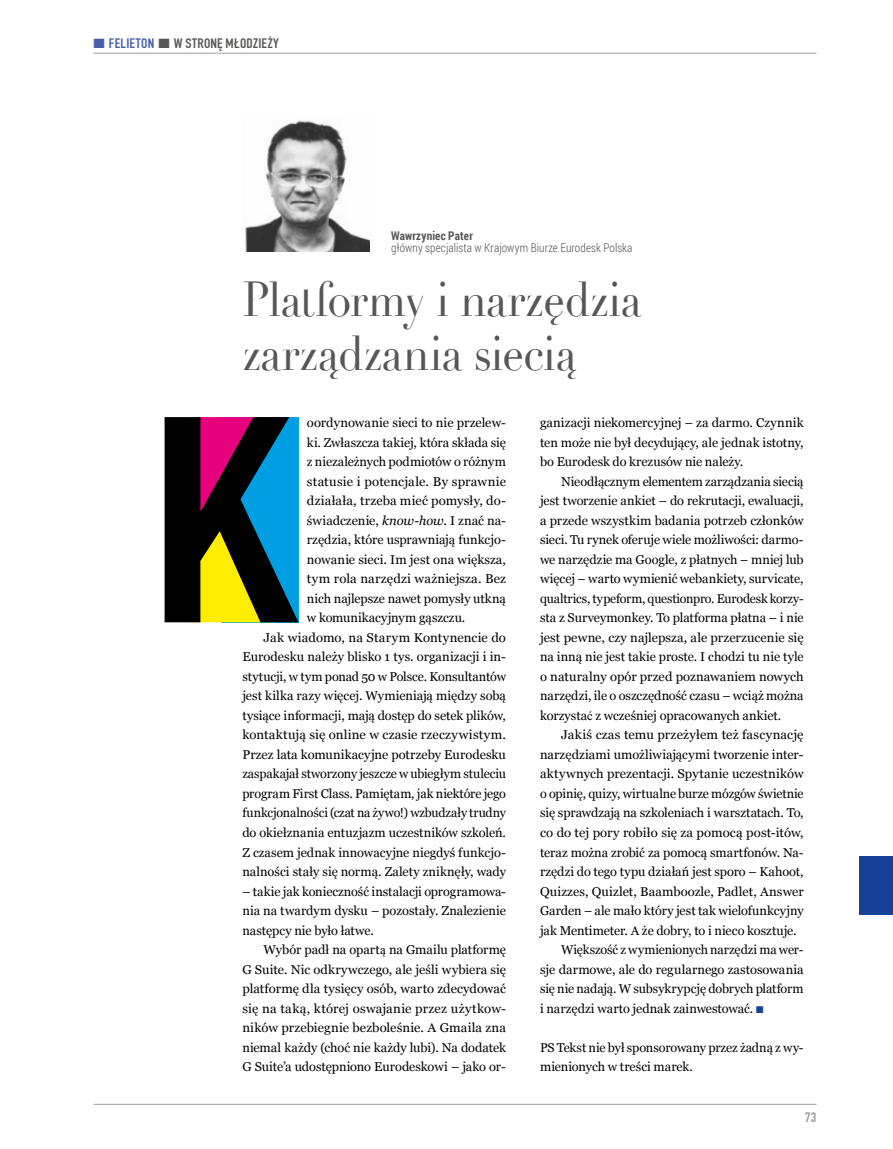
<style>
.page{position:relative;width:893px;height:1149px;background:#fff}
.page>*{position:absolute;margin:0;border:0;box-sizing:border-box;transform-origin:0 0}
.t1{font:48px/54px "Didot";letter-spacing:-.005em;color:#575756;scale:.9 1}
.t2{font:700 13.5px "DIN Condensed";letter-spacing:.02em;color:#575756;scale:1.1 1}
.t3{font:700 13.5px "DIN Condensed";color:#9d9d9c;scale:1.1 1}
.t4{font:12.75px/19.5px "Georgia";color:#000;text-align:justify}
.t5{font:300 12px "Roboto Condensed";letter-spacing:.01em;color:#575756;scale:.95 1}
.t6{font:700 12px "Roboto Condensed";letter-spacing:.015em;color:#575756;scale:.95 1}
.s1{color:#495fa9}
.s2{font-style:italic}
.s3{font-family:"Times New Roman"}
.s4{color:#164194}
</style>
<div class="page">
<img style="left:245px;top:120px;width:125px;height:131px">
<svg style="left:165px;top:417px;width:133px;height:205px;background:#34413f"></svg>
<div style="left:859px;top:856px;width:34px;height:58px;background:#164194"></div>
<hr style="left:94px;top:53px;width:722px;height:1px;background:#9d9d9c">
<hr style="left:94px;top:1103px;width:722px;height:1px;background:#9d9d9c">
<p class="t2" style="left:94px;top:34px;width:170px"><span class="s1">■ FELIETON</span> ■ W STRONĘ MŁODZIEŻY</p>
<p class="t6" style="left:391px;top:227px;width:88px">Wawrzyniec Pater</p>
<p class="t5" style="left:391px;top:239px;width:255px">główny specjalista w Krajowym Biurze Eurodesk Polska</p>
<h1 class="t1" style="left:242px;top:273px;width:445px">Platformy i narzędzia zarządzania siecią</h1>
<p class="t4" style="left:307px;top:412px;width:201px">oordynowanie sieci to nie przelew-</p>
<p class="t4" style="left:307px;top:432px;width:201px">ki. Zwłaszcza takiej, która składa się</p>
<p class="t4" style="left:307px;top:451px;width:201px">z niezależnych podmiotów o różnym</p>
<p class="t4" style="left:307px;top:471px;width:201px">statusie i potencjale. By sprawnie</p>
<p class="t4" style="left:307px;top:490px;width:201px">działała, trzeba mieć pomysły, do-</p>
<p class="t4" style="left:307px;top:510px;width:201px">świadczenie, <span class="s2">know-how</span>. I znać na-</p>
<p class="t4" style="left:307px;top:529px;width:201px">rzędzia, które usprawniają funkcjo-</p>
<p class="t4" style="left:307px;top:549px;width:201px">nowanie sieci. Im jest ona większa,</p>
<p class="t4" style="left:307px;top:568px;width:201px">tym rola narzędzi ważniejsza. Bez</p>
<p class="t4" style="left:307px;top:588px;width:201px">nich najlepsze nawet pomysły utkną</p>
<p class="t4" style="left:307px;top:607px;width:160px">w komunikacyjnym gąszczu.</p>
<p class="t4" style="left:264px;top:627px;width:244px">Jak wiadomo, na Starym Kontynencie do</p>
<p class="t4" style="left:242px;top:646px;width:265px">Eurodesku należy blisko 1 tys. organizacji i in-</p>
<p class="t4" style="left:242px;top:666px;width:265px">stytucji, w tym ponad 50 w Polsce. Konsultantów</p>
<p class="t4" style="left:242px;top:685px;width:265px">jest kilka razy więcej. Wymieniają między sobą</p>
<p class="t4" style="left:242px;top:705px;width:265px">tysiące informacji, mają dostęp do setek plików,</p>
<p class="t4" style="left:242px;top:724px;width:265px">kontaktują się online w czasie rzeczywistym.</p>
<p class="t4" style="left:242px;top:744px;width:265px">Przez lata komunikacyjne potrzeby Eurodesku</p>
<p class="t4" style="left:242px;top:763px;width:265px">zaspakajał stworzony jeszcze w ubiegłym stuleciu</p>
<p class="t4" style="left:242px;top:783px;width:265px">program First Class. Pamiętam, jak niektóre jego</p>
<p class="t4" style="left:242px;top:802px;width:265px">funkcjonalności (czat na żywo!) wzbudzały trudny</p>
<p class="t4" style="left:242px;top:822px;width:265px">do okiełznania entuzjazm uczestników szkoleń.</p>
<p class="t4" style="left:242px;top:841px;width:265px">Z czasem jednak innowacyjne niegdyś funkcjo-</p>
<p class="t4" style="left:242px;top:861px;width:265px">nalności stały się normą. Zalety zniknęły, wady</p>
<p class="t4" style="left:242px;top:880px;width:265px">– takie jak konieczność instalacji oprogramowa&shy;nia na twardym dysku – pozostały. Znalezienie następcy nie było łatwe.</p>
<p class="t4" style="left:242px;top:939px;width:265px;text-indent:21px">Wybór padł na opart<span class="s3">ą</span> na Gmailu platformę G Suite. Nic odkrywczego, ale jeśli wybiera się platformę dla tysięcy osób, warto zdecydować się na taką, której oswajanie przez użytkow&shy;ników przebiegnie bezboleśnie. A Gmaila zna niemal każdy (choć nie każdy lubi). Na dodatek G Suite’a udostępniono Eurodeskowi – jako or-</p>
<p class="t4" style="left:540px;top:412px;width:265px">ganizacji niekomercyjnej – za darmo. Czynnik ten może nie był decydujący, ale jednak istotny, bo Eurodesk do krezusów nie należy.</p>
<p class="t4" style="left:540px;top:471px;width:265px;text-indent:21px">Nieodłącznym elementem zarządzania siecią jest tworzenie ankiet – do rekrutacji, ewaluacji, a przede wszystkim badania potrzeb członków sieci. Tu rynek oferuje wiele możliwości: darmo&shy;we narzędzie ma Google, z płatnych – mniej lub więcej – warto wymienić webankiety, survicate, qualtrics, typeform, questionpro. Eurodesk korzy&shy;sta z Surveymonkey. To platforma płatna – i nie jest pewne, czy najlepsza, ale przerzucenie się na inną nie jest takie proste. I chodzi tu nie tyle o naturalny opór przed poznawaniem nowych narzędzi, ile o oszczędność czasu – wciąż można korzysta<span class="s3">ć</span> z wcześniej opracowanych ankiet.</p>
<p class="t4" style="left:561px;top:724px;width:244px">Jakiś czas temu przeżyłem też fascynację</p>
<p class="t4" style="left:540px;top:744px;width:265px">narzędziami umożliwiającymi tworzenie inter-</p>
<p class="t4" style="left:540px;top:763px;width:265px">aktywnych prezentacji. Spytanie uczestników</p>
<p class="t4" style="left:540px;top:783px;width:265px">o opinię, quizy, wirtualne burze mózgów świetnie</p>
<p class="t4" style="left:540px;top:802px;width:265px">się sprawdzają na szkoleniach i warsztatach. To,</p>
<p class="t4" style="left:540px;top:822px;width:265px">co do tej pory robiło się za pomocą post-itów,</p>
<p class="t4" style="left:540px;top:841px;width:265px">teraz można zrobić za pomocą smartfonów. Na-</p>
<p class="t4" style="left:540px;top:861px;width:265px">rzędzi do tego typu działań jest sporo – Kahoot,</p>
<p class="t4" style="left:540px;top:880px;width:265px">Quizzes, Quizlet, Baamboozle, Padlet, Answer</p>
<p class="t4" style="left:540px;top:900px;width:265px">Garden – ale mało który jest tak wielofunkcyjny</p>
<p class="t4" style="left:540px;top:919px;width:258px">jak Mentimeter. A że dobry, to i nieco kosztuje.</p>
<p class="t4" style="left:561px;top:939px;width:244px">Większość z wymienionych narzędzi ma wer-</p>
<p class="t4" style="left:540px;top:958px;width:265px">sje darmowe, ale do regularnego zastosowania</p>
<p class="t4" style="left:540px;top:978px;width:265px">się nie nadają. W subsykrypcję dobrych platform</p>
<p class="t4" style="left:540px;top:997px;width:225px">i narzędzi warto jednak zainwestować. <span class="s4">■</span></p>
<p class="t4" style="left:540px;top:1036px;width:265px">PS Tekst nie był sponsorowany przez żadną z wy&shy;mienionych w treści marek.</p>
<p class="t3" style="left:805px;top:1107px;width:12px">73</p>
</div>
